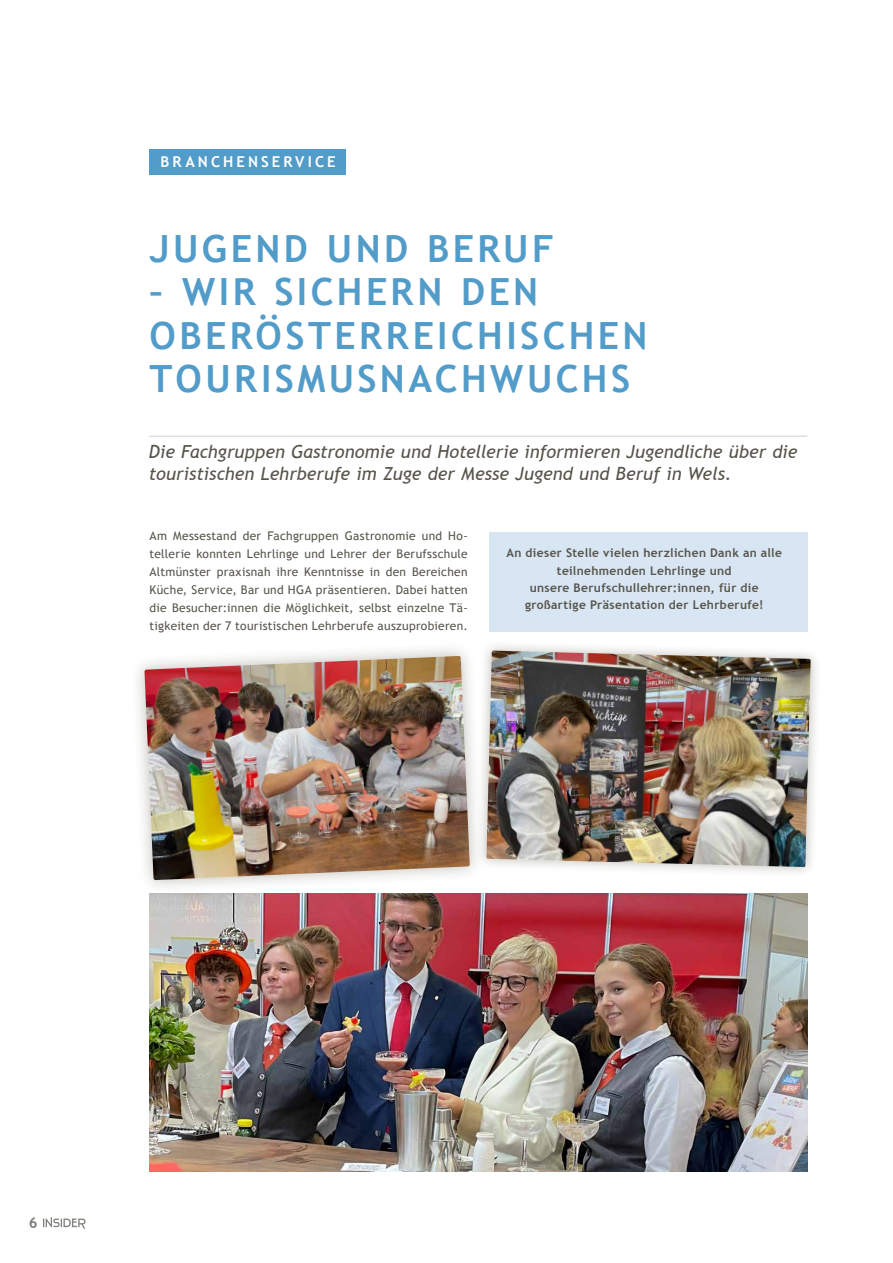
<style>
.page{position:relative;width:893px;height:1263px;background:#fff}
.page>*{position:absolute;margin:0;border:0;box-sizing:border-box;transform-origin:0 0}
.t1{font:700 37.5px/43.5px "Trebuchet MS";letter-spacing:.09em;color:#529cca}
.t2{font:italic 18px/22.5px "Trebuchet MS";color:#57544b}
.t3{font:700 15px "Trebuchet MS";letter-spacing:.205em;color:#fff}
.t4{font:700 15px "Trebuchet MS";color:#81807a}
.t5{font:12px/18px "Trebuchet MS";letter-spacing:.025em;color:#57544b;text-align:justify}
.t6{font:700 12px/17.2px "Trebuchet MS";letter-spacing:.03em;color:#57544b;text-align:center}
</style>
<div class="page">
<div style="left:489px;top:531px;width:319px;height:100px;background:#d8e6f3"></div>
<div style="left:149px;top:149px;width:197px;height:25px;background:#529cca"></div>
<hr style="left:149px;top:436px;width:658px;height:1px;background:#d1d1cf">
<img style="left:150px;top:894px;width:657px;height:278px">
<div style="left:476px;top:640px;width:346px;height:238px;background:#2f2912;opacity:.3"></div>
<img style="left:486px;top:651px;width:325px;height:216px">
<div style="left:130px;top:642px;width:354px;height:252px;background:#2f2912;opacity:.3"></div>
<img style="left:144px;top:656px;width:326px;height:224px">
<svg style="left:43px;top:1217px;width:42px;height:12px"></svg>
<p class="t3" style="left:160px;top:153px;width:177px">BRANCHENSERVICE</p>
<h1 class="t1" style="left:150px;top:226px;width:406px">JUGEND UND BERUF</h1>
<h1 class="t1" style="left:150px;top:270px;width:499px">– WIR SICHERN DEN<br>OBERÖSTERREICHISCHEN<br>TOURISMUSNACHWUCHS</h1>
<h2 class="t2" style="left:149px;top:440px;width:650px">Die Fachgruppen Gastronomie und Hotellerie informieren Jugendliche über die touristischen Lehrberufe im Zuge der Messe Jugend und Beruf in Wels.</h2>
<p class="t5" style="left:150px;top:527px;width:320px">Am Messestand der Fachgruppen Gastronomie und Ho&shy;tellerie konnten Lehrlinge und Lehrer der Berufsschule Altmünster praxisnah ihre Kenntnisse in den Bereichen Küche, Service, Bar und HGA präsentieren. Dabei hatten die Besucher:innen die Möglichkeit, selbst einzelne Tä&shy;tigkeiten der 7 touristischen Lehrberufe auszuprobieren.</p>
<p class="t6" style="left:506px;top:544px;width:277px">An dieser Stelle vielen herzlichen Dank an alle teilnehmenden Lehrlinge und<br>unsere Berufschullehrer:innen, für die großartige Präsentation der Lehrberufe!</p>
<p class="t4" style="left:29px;top:1213px;width:10px">6</p>
</div>
